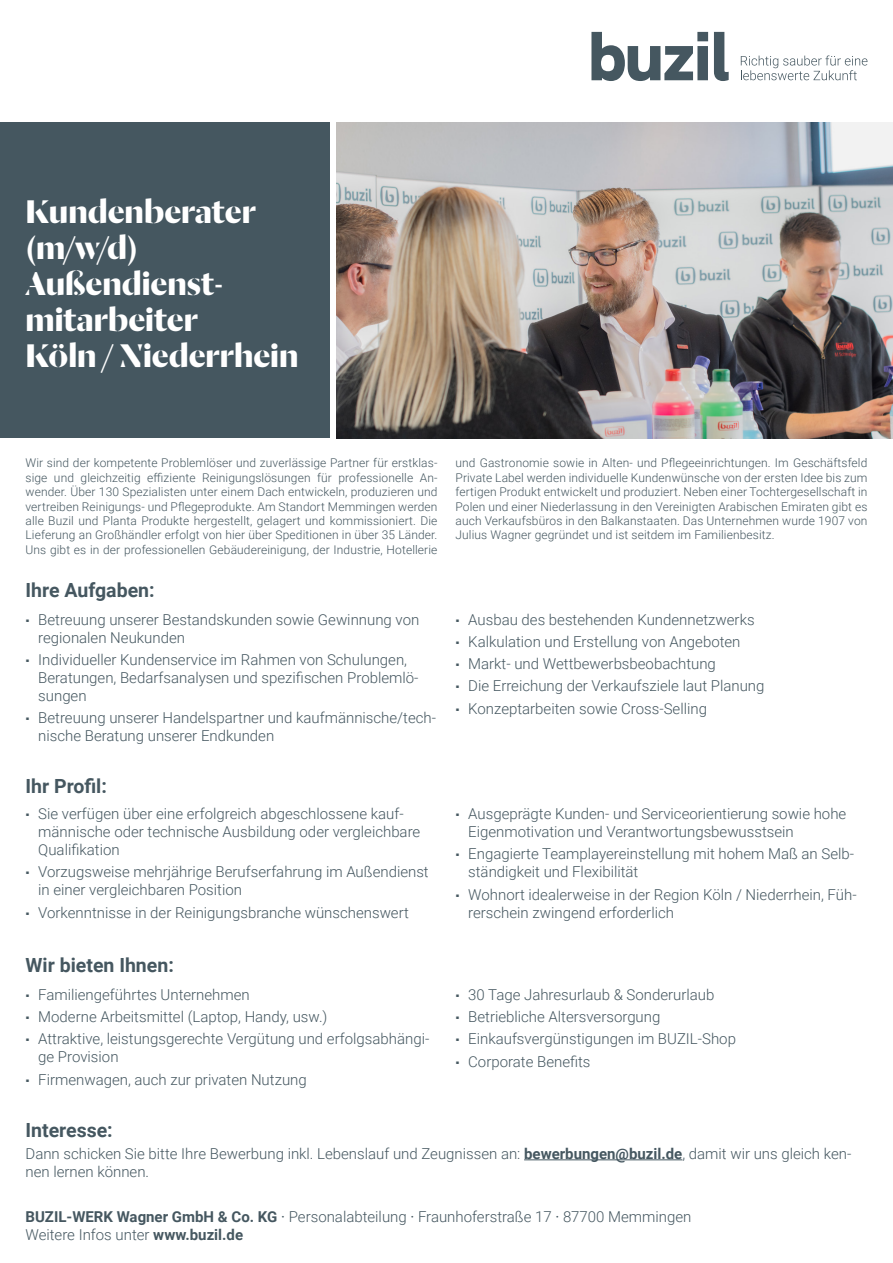
<style>
.page{position:relative;width:893px;height:1263px;background:#fff}
.page>*{position:absolute;margin:0;border:0;box-sizing:border-box;transform-origin:0 0}
.t1{font:700 36px/36px "Dala Moa";color:#fff}
.t2{font:700 19.5px "Roboto";color:#455760}
.t3{font:300 15px/18px "Roboto";color:#455760}
.t4{font:300 12px/14.4px "Roboto";letter-spacing:.01em;color:#455760;text-align:justify}
.s1{font-family:"GT America LCG";font-weight:700}
.s2{font-weight:700}
.s3{font-weight:400}
</style>
<div class="page">
<img style="left:337px;top:122px;width:556px;height:316px">
<div style="left:0;top:122px;width:329px;height:316px;background:#455760"></div>
<svg style="left:741px;top:55px;width:126px;height:25px"></svg>
<svg style="left:591px;top:32px;width:117px;height:49px"></svg>
<svg style="left:714px;top:32px;width:15px;height:49px"></svg>
<hr style="left:524px;top:1159px;width:158px;height:1px;background:#455760">
<p class="t1" style="left:26px;top:192px;width:232px">Kundenberater (m/w/d)</p>
<p class="t1" style="left:26px;top:264px;width:199px">Außendienst-</p>
<p class="t1" style="left:26px;top:300px;width:174px">mitarbeiter</p>
<p class="t1" style="left:26px;top:336px;width:275px">Köln / Niederrhein</p>
<p class="t4" style="left:26px;top:455px;width:413px">Wir sind der kompetente Problemlöser und zuverlässige Partner für erstklas&shy;sige und gleichzeitig effiziente Reinigungslösungen für professionelle An&shy;wender. Über 130 Spezialisten unter einem Dach entwickeln, produzieren und vertreiben Reinigungs- und Pflegeprodukte. Am Standort Memmingen werden alle Buzil und Planta Produkte hergestellt, gelagert und kommissioniert. Die Lieferung an Großhändler erfolgt von hier über Speditionen in über 35 Länder.<br>Uns gibt es in der professionellen Gebäudereinigung, der Industrie, Hotellerie</p>
<p class="t4" style="left:455px;top:455px;width:413px">und Gastronomie sowie in Alten- und Pflegeeinrichtungen. Im Geschäftsfeld Private Label werden individuelle Kundenwünsche von der ersten Idee bis zum fertigen Produkt entwickelt und produziert. Neben einer Tochtergesellschaft in Polen und einer Niederlassung in den Vereinigten Arabischen Emiraten gibt es auch Verkaufsbüros in den Balkanstaaten. Das Unternehmen wurde 1907 von Julius Wagner gegründet und ist seitdem im Familienbesitz.</p>
<p class="t2" style="left:26px;top:577px;width:131px">Ihre Aufgaben:</p>
<p class="t3" style="left:38px;top:610px;width:383px;text-indent:-13px"><span class="s1">·</span> Betreuung unserer Bestandskunden sowie Gewinnung von regionalen Neukunden</p>
<p class="t3" style="left:38px;top:650px;width:382px;text-indent:-13px"><span class="s1">·</span> Individueller Kundenservice im Rahmen von Schulungen,<br>Beratungen, Bedarfsanalysen und spezifischen Problemlö&shy;sungen</p>
<p class="t3" style="left:38px;top:708px;width:399px;text-indent:-13px"><span class="s1">·</span> Betreuung unserer Handelspartner und kaufmännische/tech&shy;nische Beratung unserer Endkunden</p>
<p class="t2" style="left:26px;top:772px;width:83px">Ihr Profil:</p>
<p class="t3" style="left:38px;top:804px;width:384px;text-indent:-13px"><span class="s1">·</span> Sie verfügen über eine erfolgreich abgeschlossene kauf&shy;männische oder technische Ausbildung oder vergleichbare<br>Qualifikation</p>
<p class="t3" style="left:38px;top:862px;width:392px;text-indent:-13px"><span class="s1">·</span> Vorzugsweise mehrjährige Berufserfahrung im Außendienst in einer vergleichbaren Position</p>
<p class="t3" style="left:26px;top:903px;width:385px"><span class="s1">·</span> Vorkenntnisse in der Reinigungsbranche wünschenswert</p>
<p class="t2" style="left:26px;top:951px;width:150px">Wir bieten Ihnen:</p>
<p class="t3" style="left:26px;top:985px;width:226px"><span class="s1">·</span> Familiengeführtes Unternehmen</p>
<p class="t3" style="left:26px;top:1007px;width:303px"><span class="s1">·</span> Moderne Arbeitsmittel (Laptop, Handy, usw.)</p>
<p class="t3" style="left:38px;top:1029px;width:393px;text-indent:-13px"><span class="s1">·</span> Attraktive, leistungsgerechte Vergütung und erfolgsabhängi&shy;ge Provision</p>
<p class="t3" style="left:26px;top:1070px;width:283px"><span class="s1">·</span> Firmenwagen, auch zur privaten Nutzung</p>
<p class="t3" style="left:455px;top:610px;width:301px"><span class="s1">·</span> Ausbau des bestehenden Kundennetzwerks</p>
<p class="t3" style="left:455px;top:632px;width:287px"><span class="s1">·</span> Kalkulation und Erstellung von Angeboten</p>
<p class="t3" style="left:455px;top:654px;width:262px"><span class="s1">·</span> Markt- und Wettbewerbsbeobachtung</p>
<p class="t3" style="left:455px;top:676px;width:310px"><span class="s1">·</span> Die Erreichung der Verkaufsziele laut Planung</p>
<p class="t3" style="left:455px;top:699px;width:253px"><span class="s1">·</span> Konzeptarbeiten sowie Cross-Selling</p>
<p class="t3" style="left:468px;top:804px;width:380px;text-indent:-13px"><span class="s1">·</span> Ausgeprägte Kunden- und Serviceorientierung sowie hohe<br>Eigenmotivation und Verantwortungsbewusstsein</p>
<p class="t3" style="left:468px;top:844px;width:387px;text-indent:-13px"><span class="s1">·</span> Engagierte Teamplayereinstellung mit hohem Maß an Selb&shy;ständigkeit und Flexibilität</p>
<p class="t3" style="left:468px;top:885px;width:390px;text-indent:-13px"><span class="s1">·</span> Wohnort idealerweise in der Region Köln / Niederrhein, Füh&shy;rerschein zwingend erforderlich</p>
<p class="t3" style="left:455px;top:985px;width:260px"><span class="s1">·</span> 30 Tage Jahresurlaub &amp; Sonderurlaub</p>
<p class="t3" style="left:455px;top:1007px;width:206px"><span class="s1">·</span> Betriebliche Altersversorgung</p>
<p class="t3" style="left:455px;top:1029px;width:282px"><span class="s1">·</span> Einkaufsvergünstigungen im BUZIL-Shop</p>
<p class="t3" style="left:455px;top:1052px;width:137px"><span class="s1">·</span> Corporate Benefits</p>
<p class="t2" style="left:26px;top:1116px;width:89px">Interesse:</p>
<p class="t3" style="left:26px;top:1144px;width:827px">Dann schicken Sie bitte Ihre Bewerbung inkl. Lebenslauf und Zeugnissen an: <span class="s2">bewerbungen@buzil.de</span>, damit wir uns gleich ken&shy;nen lernen können.</p>
<p class="t3" style="left:26px;top:1207px;width:667px"><span class="s2">BUZIL-WERK Wagner GmbH &amp; Co. KG</span> <span class="s3">·</span> Personalabteilung <span class="s3">·</span> Fraunhoferstraße 17 <span class="s3">·</span> 87700 Memmingen</p>
<p class="t3" style="left:26px;top:1225px;width:219px">Weitere Infos unter <span class="s2">www.buzil.de</span></p>
</div>
